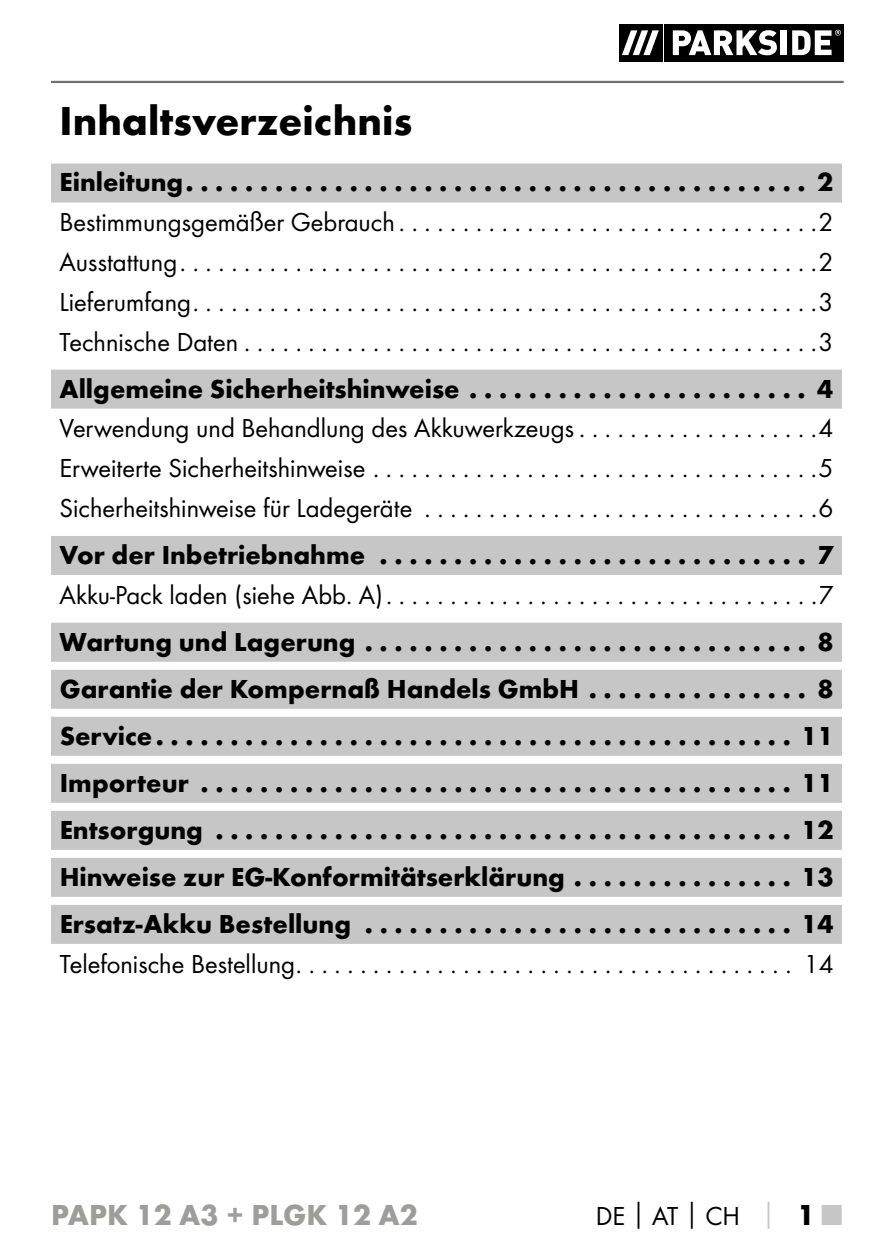
<style>
.page{position:relative;width:893px;height:1259px;background:#fff}
.page>*{position:absolute;margin:0;border:0;box-sizing:border-box;transform-origin:0 0}
.t1{font:700 42px "Futura";color:#000}
.t2{font:700 30px "Futura";color:#9d9d9c}
.t3{font:27px/39.6px "Futura Boo";color:#000;text-align:justify}
.t4{font:700 27px/47.1px "Futura";color:#000;text-align:justify}
.s1{font-family:"Futura";font-weight:700}
.s2{font-family:"Futura";font-weight:700;color:#c6c6c6}
.s3{font-family:"Futura";font-weight:700;font-size:30px}
.s4{font-family:"Futura";font-weight:700;font-size:30px;color:#c6c6c6}
</style>
<div class="page">
<hr style="left:51px;top:81px;width:793px;height:2px;background:#706f6f">
<div style="left:619px;top:24px;width:43px;height:37px;background:#000"></div>
<div style="left:665px;top:24px;width:179px;height:37px;background:#000"></div>
<svg style="left:622px;top:30px;width:37px;height:25px"></svg>
<svg style="left:673px;top:30px;width:104px;height:25px"></svg>
<div style="left:781px;top:30px;width:6px;height:25px;background:#fff"></div>
<svg style="left:792px;top:30px;width:49px;height:25px"></svg>
<div style="left:51px;top:163px;width:791px;height:39px;background:#c6c6c6"></div>
<div style="left:51px;top:370px;width:791px;height:39px;background:#c6c6c6"></div>
<div style="left:51px;top:536px;width:791px;height:39px;background:#c6c6c6"></div>
<div style="left:51px;top:623px;width:791px;height:39px;background:#c6c6c6"></div>
<div style="left:51px;top:670px;width:791px;height:39px;background:#c6c6c6"></div>
<div style="left:51px;top:717px;width:791px;height:39px;background:#c6c6c6"></div>
<div style="left:51px;top:764px;width:791px;height:39px;background:#c6c6c6"></div>
<div style="left:51px;top:811px;width:791px;height:39px;background:#c6c6c6"></div>
<div style="left:51px;top:858px;width:791px;height:39px;background:#c6c6c6"></div>
<div style="left:51px;top:905px;width:791px;height:39px;background:#c6c6c6"></div>
<h1 class="t1" style="left:60px;top:95px;width:354px">Inhaltsverzeichnis</h1>
<p class="t4" style="left:60px;top:158px;width:775px">Einleitung . . . . . . . . . . . . . . . . . . . . . . . . . . . . . . . . . . . . . . . . . . 2</p>
<p class="t3" style="left:60px;top:202px;width:775px">Bestimmungsgemäßer Gebrauch . . . . . . . . . . . . . . . . . . . . . . . . . . . . . . . . 2<br>Ausstattung . . . . . . . . . . . . . . . . . . . . . . . . . . . . . . . . . . . . . . . . . . . . . . . . . 2<br>Lieferumfang . . . . . . . . . . . . . . . . . . . . . . . . . . . . . . . . . . . . . . . . . . . . . . . . 3<br>Technische Daten . . . . . . . . . . . . . . . . . . . . . . . . . . . . . . . . . . . . . . . . . . . . 3</p>
<p class="t4" style="left:60px;top:364px;width:775px">Allgemeine Sicherheitshinweise . . . . . . . . . . . . . . . . . . . . . . . 4</p>
<p class="t3" style="left:60px;top:408px;width:775px">Verwendung und Behandlung des Akkuwerkzeugs . . . . . . . . . . . . . . . . . . 4<br>Erweiterte Sicherheitshinweise . . . . . . . . . . . . . . . . . . . . . . . . . . . . . . . . . . 5<br>Sicherheitshinweise für Ladegeräte . . . . . . . . . . . . . . . . . . . . . . . . . . . . . . 6</p>
<p class="t4" style="left:60px;top:531px;width:775px">Vor der Inbetriebnahme . . . . . . . . . . . . . . . . . . . . . . . . . . . . . 7</p>
<p class="t3" style="left:60px;top:574px;width:775px">Akku-Pack laden (siehe Abb. A) . . . . . . . . . . . . . . . . . . . . . . . . . . . . . . . . . 7</p>
<p class="t4" style="left:60px;top:617px;width:775px">Wartung und Lagerung . . . . . . . . . . . . . . . . . . . . . . . . . . . . . . 8<br>Garantie der Kompernaß Handels GmbH . . . . . . . . . . . . . . . 8<br>Service . . . . . . . . . . . . . . . . . . . . . . . . . . . . . . . . . . . . . . . . . . . 11<br>Importeur . . . . . . . . . . . . . . . . . . . . . . . . . . . . . . . . . . . . . . . . 11<br>Entsorgung . . . . . . . . . . . . . . . . . . . . . . . . . . . . . . . . . . . . . . . 12<br>Hinweise zur EG-Konformitätserklärung . . . . . . . . . . . . . . . 13<br>Ersatz-Akku Bestellung . . . . . . . . . . . . . . . . . . . . . . . . . . . . . 14</p>
<p class="t3" style="left:60px;top:943px;width:775px">Telefonische Bestellung . . . . . . . . . . . . . . . . . . . . . . . . . . . . . . . . . . . . . . . 14</p>
<p class="t2" style="left:51px;top:1196px;width:368px">PAPK 12 A3 + PLGK 12 A2</p>
<p class="t3" style="left:596px;top:1196px;width:248px">DE<span class="s1">│</span>AT<span class="s1">│</span>CH <span class="s2">│</span> <span class="s3">1</span> <span class="s4">■</span></p>
</div>
